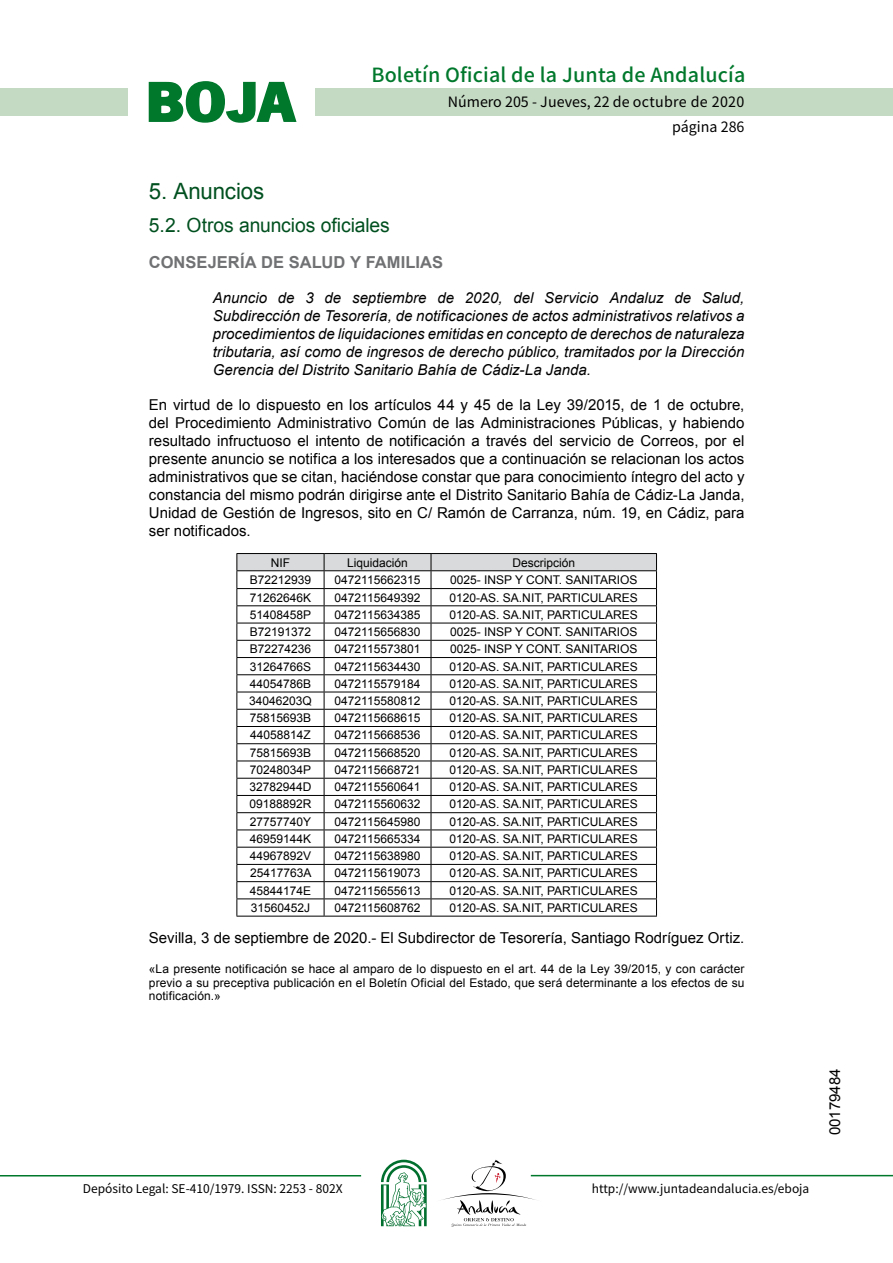
<style>
.page{position:relative;width:893px;height:1263px;background:#fff}
.page>*{position:absolute;margin:0;border:0;box-sizing:border-box;transform-origin:0 0}
.t1{font:700 57.75px "News Got T";color:#00782c;scale:1.14 1}
.t2{font:22.5px "Arial";letter-spacing:-.005em;color:#00501f}
.t3{font:500 19.5px "Noto Sans HK";letter-spacing:.01em;color:#00782c}
.t4{font:19.5px "Arial";letter-spacing:-.005em;color:#00501f}
.t5{font:700 16.5px "Arial";letter-spacing:.005em;color:#707173}
.t6{font:15px/18px "Arial";color:#000;text-align:justify}
.t7{font:italic 15px/18px "Arial";color:#000;text-align:justify}
.t8{font:14.25px/24.5px "Noto Sans HK";color:#000;text-align:right}
.t9{font:12px/13.5px "Arial";color:#000;text-align:justify}
.t10{font:12px "Noto Sans HK";color:#000}
</style>
<div class="page">
<div style="left:315px;top:88px;width:577px;height:28px;background:#c5dac3"></div>
<div style="left:0;top:88px;width:128px;height:28px;background:#c5dac3"></div>
<hr style="left:0;top:1175px;width:361px;height:2px;background:#00782c">
<hr style="left:531px;top:1175px;width:361px;height:1px;background:#00782c">
<svg style="left:148px;top:81px;width:149px;height:42px"></svg>
<svg style="left:442px;top:1160px;width:100px;height:67px"></svg>
<svg style="left:381px;top:1160px;width:45px;height:66px"></svg>
<hr style="left:236px;top:553px;width:88px;height:1px;background:#000">
<hr style="left:324px;top:553px;width:107px;height:1px;background:#000">
<hr style="left:431px;top:553px;width:226px;height:1px;background:#000">
<svg style="left:236px;top:554px;width:421px;height:362px"></svg>
<hr style="left:236px;top:916px;width:88px;height:1px;background:#000">
<hr style="left:324px;top:916px;width:107px;height:1px;background:#000">
<hr style="left:431px;top:916px;width:226px;height:1px;background:#000">
<h1 class="t1" style="left:145px;top:68px;width:133px">BOJA</h1>
<h3 class="t3" style="left:371px;top:64px;width:375px">Boletín Oficial de la Junta de Andalucía</h3>
<p class="t8" style="left:448px;top:90px;width:298px">Número 205 - Jueves, 22 de octubre de 2020 página 286</p>
<h2 class="t2" style="left:149px;top:177px;width:117px">5. Anuncios</h2>
<h3 class="t4" style="left:149px;top:212px;width:242px">5.2. Otros anuncios oficiales</h3>
<h3 class="t5" style="left:149px;top:251px;width:296px">CONSEJERÍA DE SALUD Y FAMILIAS</h3>
<p class="t7" style="left:213px;top:289px;width:533px">Anuncio de 3 de septiembre de 2020, del Servicio Andaluz de Salud, Subdirección de Tesorería, de notificaciones de actos administrativos relativos a procedimientos de liquidaciones emitidas en concepto de derechos de naturaleza tributaria, así como de ingresos de derecho público, tramitados por la Dirección Gerencia del Distrito Sanitario Bahía de Cádiz-La Janda.</p>
<p class="t6" style="left:149px;top:396px;width:597px">En virtud de lo dispuesto en los artículos 44 y 45 de la Ley 39/2015, de 1 de octubre, del Procedimiento Administrativo Común de las Administraciones Públicas, y habiendo resultado infructuoso el intento de notificación a través del servicio de Correos, por el presente anuncio se notifica a los interesados que a continuación se relacionan los actos administrativos que se citan, haciéndose constar que para conocimiento íntegro del acto y constancia del mismo podrán dirigirse ante el Distrito Sanitario Bahía de Cádiz-La Janda, Unidad de Gestión de Ingresos, sito en C/ Ramón de Carranza, núm. 19, en Cádiz, para ser notificados.</p>
<p class="t9" style="left:271px;top:556px;width:21px">NIF</p>
<p class="t9" style="left:347px;top:556px;width:62px">Liquidación</p>
<p class="t9" style="left:512px;top:556px;width:64px">Descripción</p>
<p class="t9" style="left:250px;top:573px;width:63px">B72212939</p>
<p class="t9" style="left:334px;top:573px;width:87px">0472115662315</p>
<p class="t9" style="left:450px;top:573px;width:189px">0025- INSP Y CONT. SANITARIOS</p>
<p class="t9" style="left:250px;top:591px;width:63px">71262646K</p>
<p class="t9" style="left:334px;top:591px;width:87px">0472115649392</p>
<p class="t9" style="left:449px;top:591px;width:190px">0120-AS. SA.NIT, PARTICULARES</p>
<p class="t9" style="left:250px;top:608px;width:63px">51408458P</p>
<p class="t9" style="left:334px;top:608px;width:87px">0472115634385</p>
<p class="t9" style="left:449px;top:608px;width:190px">0120-AS. SA.NIT, PARTICULARES</p>
<p class="t9" style="left:250px;top:625px;width:63px">B72191372</p>
<p class="t9" style="left:334px;top:625px;width:87px">0472115656830</p>
<p class="t9" style="left:450px;top:625px;width:189px">0025- INSP Y CONT. SANITARIOS</p>
<p class="t9" style="left:250px;top:642px;width:63px">B72274236</p>
<p class="t9" style="left:334px;top:642px;width:87px">0472115573801</p>
<p class="t9" style="left:450px;top:642px;width:189px">0025- INSP Y CONT. SANITARIOS</p>
<p class="t9" style="left:250px;top:660px;width:63px">31264766S</p>
<p class="t9" style="left:334px;top:660px;width:87px">0472115634430</p>
<p class="t9" style="left:449px;top:660px;width:190px">0120-AS. SA.NIT, PARTICULARES</p>
<p class="t9" style="left:250px;top:677px;width:63px">44054786B</p>
<p class="t9" style="left:334px;top:677px;width:87px">0472115579184</p>
<p class="t9" style="left:449px;top:677px;width:190px">0120-AS. SA.NIT, PARTICULARES</p>
<p class="t9" style="left:249px;top:694px;width:64px">34046203Q</p>
<p class="t9" style="left:334px;top:694px;width:87px">0472115580812</p>
<p class="t9" style="left:449px;top:694px;width:190px">0120-AS. SA.NIT, PARTICULARES</p>
<p class="t9" style="left:250px;top:711px;width:63px">75815693B</p>
<p class="t9" style="left:334px;top:711px;width:87px">0472115668615</p>
<p class="t9" style="left:449px;top:711px;width:190px">0120-AS. SA.NIT, PARTICULARES</p>
<p class="t9" style="left:250px;top:729px;width:62px">44058814Z</p>
<p class="t9" style="left:334px;top:729px;width:87px">0472115668536</p>
<p class="t9" style="left:449px;top:729px;width:190px">0120-AS. SA.NIT, PARTICULARES</p>
<p class="t9" style="left:250px;top:746px;width:63px">75815693B</p>
<p class="t9" style="left:334px;top:746px;width:87px">0472115668520</p>
<p class="t9" style="left:449px;top:746px;width:190px">0120-AS. SA.NIT, PARTICULARES</p>
<p class="t9" style="left:250px;top:763px;width:63px">70248034P</p>
<p class="t9" style="left:334px;top:763px;width:87px">0472115668721</p>
<p class="t9" style="left:449px;top:763px;width:190px">0120-AS. SA.NIT, PARTICULARES</p>
<p class="t9" style="left:249px;top:780px;width:64px">32782944D</p>
<p class="t9" style="left:334px;top:780px;width:87px">0472115560641</p>
<p class="t9" style="left:449px;top:780px;width:190px">0120-AS. SA.NIT, PARTICULARES</p>
<p class="t9" style="left:249px;top:798px;width:64px">09188892R</p>
<p class="t9" style="left:334px;top:798px;width:87px">0472115560632</p>
<p class="t9" style="left:449px;top:798px;width:190px">0120-AS. SA.NIT, PARTICULARES</p>
<p class="t9" style="left:250px;top:815px;width:63px">27757740Y</p>
<p class="t9" style="left:334px;top:815px;width:87px">0472115645980</p>
<p class="t9" style="left:449px;top:815px;width:190px">0120-AS. SA.NIT, PARTICULARES</p>
<p class="t9" style="left:250px;top:832px;width:63px">46959144K</p>
<p class="t9" style="left:334px;top:832px;width:87px">0472115665334</p>
<p class="t9" style="left:449px;top:832px;width:190px">0120-AS. SA.NIT, PARTICULARES</p>
<p class="t9" style="left:250px;top:849px;width:63px">44967892V</p>
<p class="t9" style="left:334px;top:849px;width:87px">0472115638980</p>
<p class="t9" style="left:449px;top:849px;width:190px">0120-AS. SA.NIT, PARTICULARES</p>
<p class="t9" style="left:250px;top:867px;width:63px">25417763A</p>
<p class="t9" style="left:334px;top:867px;width:87px">0472115619073</p>
<p class="t9" style="left:449px;top:867px;width:190px">0120-AS. SA.NIT, PARTICULARES</p>
<p class="t9" style="left:250px;top:884px;width:63px">45844174E</p>
<p class="t9" style="left:334px;top:884px;width:87px">0472115655613</p>
<p class="t9" style="left:449px;top:884px;width:190px">0120-AS. SA.NIT, PARTICULARES</p>
<p class="t9" style="left:251px;top:901px;width:61px">31560452J</p>
<p class="t9" style="left:334px;top:901px;width:87px">0472115608762</p>
<p class="t9" style="left:449px;top:901px;width:190px">0120-AS. SA.NIT, PARTICULARES</p>
<p class="t6" style="left:149px;top:929px;width:597px">Sevilla, 3 de septiembre de 2020.- El Subdirector de Tesorería, Santiago Rodríguez Ortiz.</p>
<p class="t9" style="left:149px;top:963px;width:597px">«La presente notificación se hace al amparo de lo dispuesto en el art. 44 de la Ley 39/2015, y con carácter previo a su preceptiva publicación en el Boletín Oficial del Estado, que será determinante a los efectos de su notificación.»</p>
<p class="t10" style="left:83px;top:1181px;width:261px">Depósito Legal: SE-410/1979. ISSN: 2253 - 802X</p>
<p class="t10" style="left:592px;top:1181px;width:219px">http://www.juntadeandalucia.es/eboja</p>
<p class="t6" style="left:826px;top:1135px;width:68px;rotate:-90deg">00179484</p>
</div>
